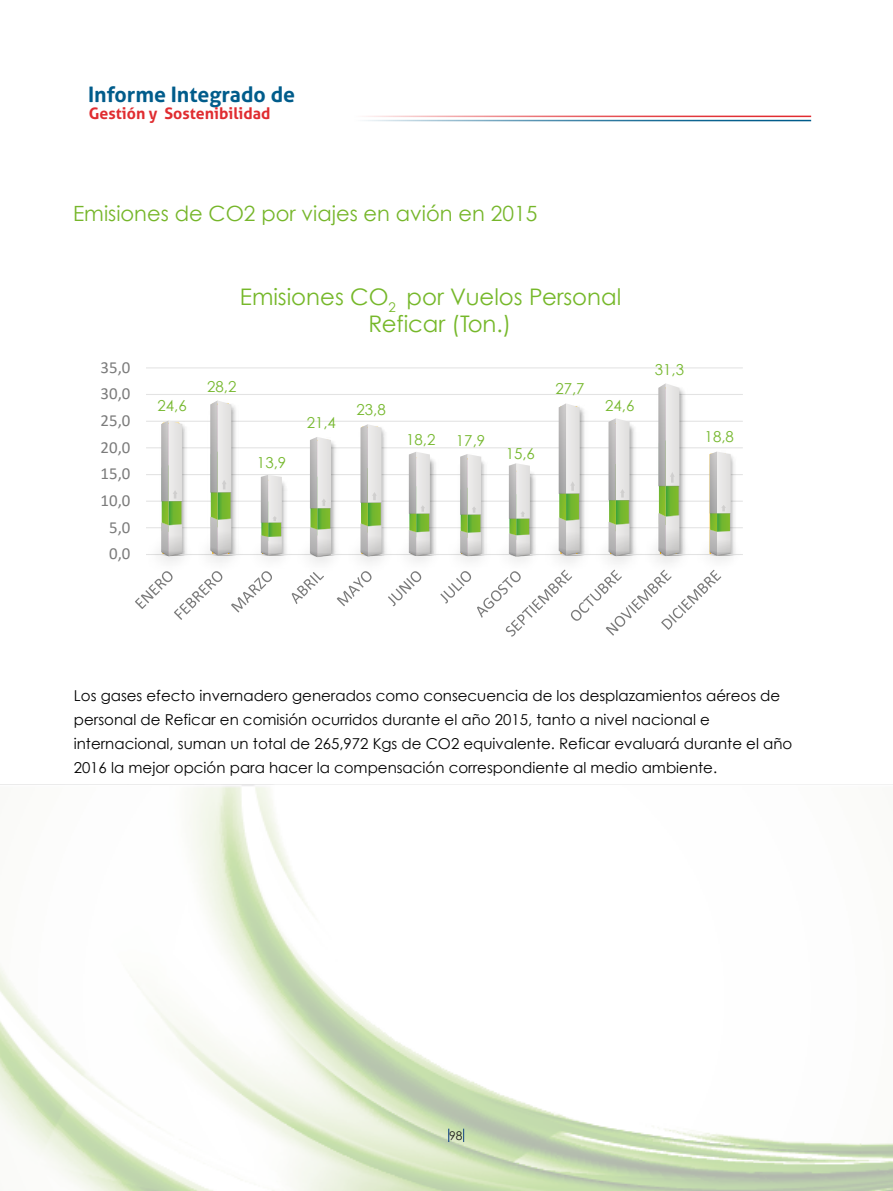
<style>
.page{position:relative;width:893px;height:1191px;background:#fff}
.page>*{position:absolute;margin:0;border:0;box-sizing:border-box;transform-origin:0 0}
.t1{font:22.8px/27.9px "Century Gothic";color:#76b82a}
.t2{font:700 21.3px "Aller";color:#005c8b}
.t3{font:21px "Century Gothic";color:#76b62a}
.t4{font:16.95px "Calibri";color:#7b7b7b}
.t5{font:700 15.9px "Aller";color:#e02c30}
.t6{font:15.15px "Century Gothic";color:#76b82e}
.t7{font:15px/24px "Century Gothic";color:#020202}
.t8{font:12px "Century Gothic";color:#1d1d1b}
</style>
<div class="page">
<img style="left:0;top:636px;width:893px;height:555px">
<hr style="left:146px;top:474px;width:597px;height:1px;background:#e3e3e3">
<hr style="left:146px;top:447px;width:597px;height:1px;background:#e3e3e3">
<hr style="left:146px;top:421px;width:597px;height:1px;background:#e3e3e3">
<hr style="left:146px;top:394px;width:597px;height:1px;background:#e3e3e3">
<hr style="left:146px;top:367px;width:597px;height:1px;background:#e3e3e3">
<svg style="left:182px;top:388px;width:545px;height:107px"></svg>
<svg style="left:481px;top:616px;width:196px;height:20px"></svg>
<svg style="left:710px;top:451px;width:21px;height:39px"></svg>
<img style="left:599px;top:490px;width:135px;height:129px">
<svg style="left:658px;top:383px;width:21px;height:109px;background:#d0d3cb"></svg>
<img style="left:633px;top:492px;width:51px;height:126px">
<svg style="left:608px;top:418px;width:22px;height:72px;background:#d6d6d5"></svg>
<img style="left:498px;top:490px;width:135px;height:128px">
<svg style="left:559px;top:403px;width:21px;height:93px;background:#d3d4d0"></svg>
<img style="left:536px;top:496px;width:48px;height:120px">
<svg style="left:509px;top:463px;width:21px;height:32px"></svg>
<img style="left:485px;top:495px;width:51px;height:121px">
<svg style="left:460px;top:454px;width:21px;height:41px"></svg>
<img style="left:435px;top:495px;width:50px;height:121px">
<svg style="left:409px;top:452px;width:21px;height:41px"></svg>
<img style="left:300px;top:493px;width:135px;height:114px">
<svg style="left:360px;top:424px;width:22px;height:71px;background:#d6d5d5"></svg>
<img style="left:336px;top:495px;width:50px;height:112px">
<svg style="left:310px;top:437px;width:21px;height:58px"></svg>
<img style="left:285px;top:495px;width:51px;height:112px">
<svg style="left:261px;top:475px;width:21px;height:15px"></svg>
<img style="left:182px;top:490px;width:103px;height:123px">
<svg style="left:210px;top:400px;width:21px;height:93px;background:#d4d4d2"></svg>
<img style="left:135px;top:493px;width:101px;height:125px">
<svg style="left:161px;top:420px;width:21px;height:136px;background:#c3cdb7"></svg>
<svg style="left:448px;top:1128px;width:1px;height:14px"></svg>
<svg style="left:463px;top:1128px;width:1px;height:14px"></svg>
<svg style="left:364px;top:115px;width:446px;height:7px"></svg>
<p class="t2" style="left:88px;top:81px;width:209px">Informe Integrado de</p>
<p class="t5" style="left:89px;top:103px;width:183px">Gestión y Sostenibilidad</p>
<p class="t3" style="left:73px;top:199px;width:466px">Emisiones de CO2 por viajes en avión en 2015</p>
<p class="t4" style="left:101px;top:355px;width:31px">35,0</p>
<p class="t4" style="left:101px;top:382px;width:31px">30,0</p>
<p class="t4" style="left:101px;top:408px;width:31px">25,0</p>
<p class="t4" style="left:101px;top:435px;width:31px">20,0</p>
<p class="t4" style="left:101px;top:462px;width:31px">15,0</p>
<p class="t4" style="left:101px;top:488px;width:31px">10,0</p>
<p class="t4" style="left:109px;top:515px;width:23px">5,0</p>
<p class="t4" style="left:109px;top:542px;width:23px">0,0</p>
<p class="t6" style="left:158px;top:394px;width:31px">24,6</p>
<p class="t1" style="left:368px;top:282px;width:254px;text-indent:-129px">Emisiones CO<sub>2</sub> por Vuelos Personal<br>Reficar (Ton.)</p>
<p class="t6" style="left:207px;top:375px;width:31px">28,2</p>
<p class="t6" style="left:257px;top:451px;width:31px">13,9</p>
<p class="t6" style="left:307px;top:412px;width:31px">21,4</p>
<p class="t6" style="left:356px;top:399px;width:31px">23,8</p>
<p class="t6" style="left:406px;top:429px;width:31px">18,2</p>
<p class="t6" style="left:456px;top:430px;width:31px">17,9</p>
<p class="t6" style="left:506px;top:442px;width:31px">15,6</p>
<p class="t6" style="left:555px;top:378px;width:31px">27,7</p>
<p class="t6" style="left:605px;top:395px;width:31px">24,6</p>
<p class="t6" style="left:655px;top:359px;width:31px">31,3</p>
<p class="t6" style="left:705px;top:425px;width:31px">18,8</p>
<p class="t7" style="left:74px;top:683px;width:720px">Los gases efecto invernadero generados como consecuencia de los desplazamientos aéreos de personal de Reficar en comisión ocurridos durante el año 2015, tanto a nivel nacional e internacional, suman un total de 265,972 Kgs de CO2 equivalente. Reficar evaluará durante el año 2016 la mejor opción para hacer la compensación correspondiente al medio ambiente.</p>
<p class="t8" style="left:449px;top:1127px;width:15px">98</p>
</div>
